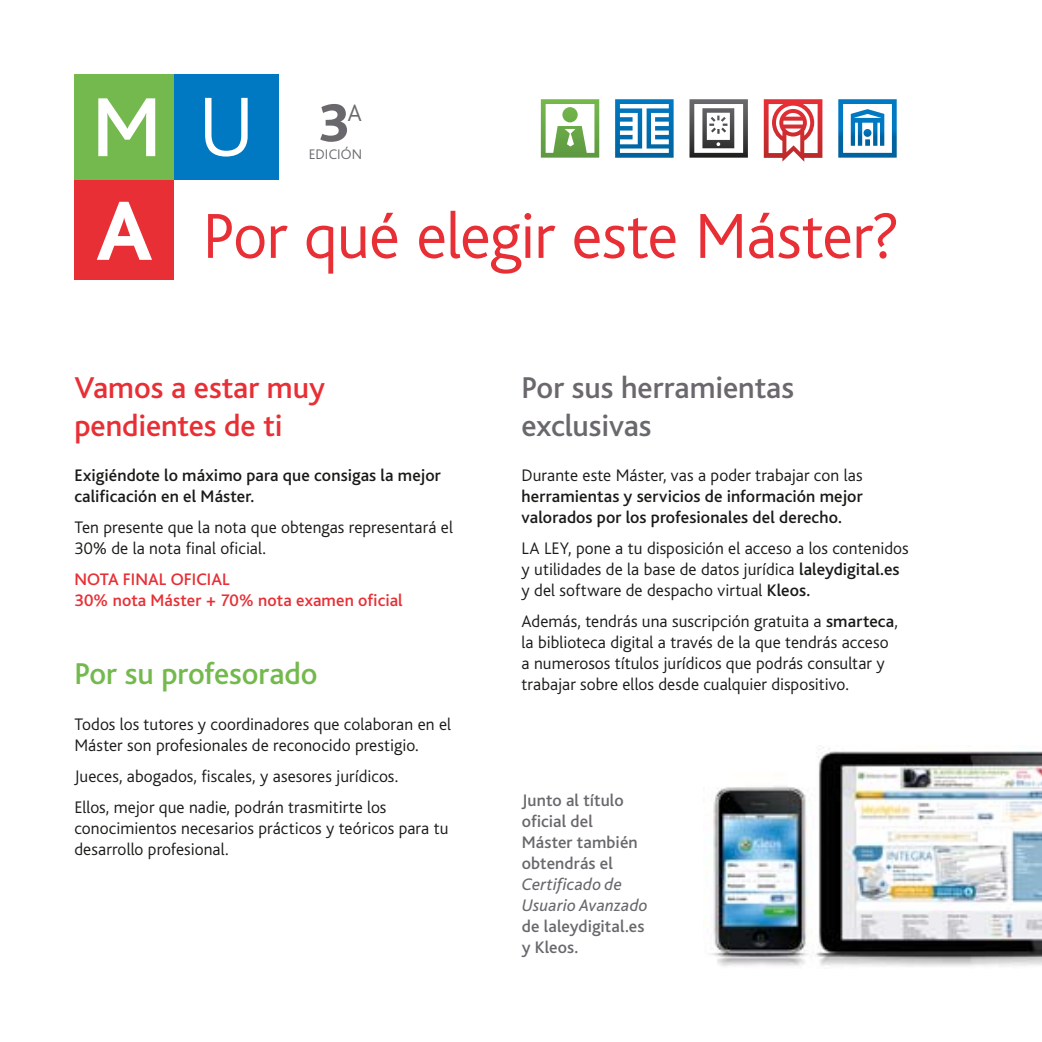
<style>
.page{position:relative;width:1042px;height:1042px;background:#fff}
.page>*{position:absolute;margin:0;border:0;box-sizing:border-box;transform-origin:0 0}
.t1{font:300 66.5px "Bliss";letter-spacing:-.015em;color:#e72f35}
.t2{font:800 56px "Bliss";color:#6a686d}
.t3{font:500 31.5px/37.8px "Bliss";color:#e72f35}
.t4{font:500 31.5px/37.8px "Bliss";letter-spacing:-.005em;color:#6a686d}
.t5{font:500 31.5px "Bliss";letter-spacing:-.005em;color:#74b94d}
.t6{font:300 24.85px "Bliss";color:#6a686d}
.t7{font:300 17.5px/21px "Bliss";letter-spacing:.005em;color:#1a1a18}
.t8{font:500 17.5px/21px "Bliss";letter-spacing:.005em;color:#1a1a18}
.t9{font:500 17.5px/21px "Bliss";letter-spacing:.005em;color:#6a686d}
.t10{font:500 17.5px/21px "Bliss";letter-spacing:.005em;color:#e72f35}
.t11{font:italic 17.5px/21px "Bliss";letter-spacing:.01em;color:#6a686d}
.t12{font:300 14.53px "Bliss";letter-spacing:.015em;color:#6a686d}
.s1{font-weight:500}
</style>
<div class="page">
<div style="left:74px;top:74px;width:100px;height:106px;background:#74b94d"></div>
<div style="left:174px;top:74px;width:105px;height:106px;background:#0078c2"></div>
<svg style="left:205px;top:98px;width:43px;height:59px"></svg>
<div style="left:74px;top:180px;width:100px;height:100px;background:#e72f35"></div>
<svg style="left:97px;top:202px;width:55px;height:58px"></svg>
<svg style="left:98px;top:98px;width:57px;height:58px"></svg>
<img style="left:704px;top:745px;width:338px;height:222px">
<svg style="left:541px;top:99px;width:58px;height:59px"></svg>
<svg style="left:689px;top:99px;width:59px;height:59px"></svg>
<svg style="left:838px;top:99px;width:58px;height:59px"></svg>
<svg style="left:615px;top:99px;width:58px;height:59px"></svg>
<svg style="left:764px;top:99px;width:58px;height:63px"></svg>
<h2 class="t2" style="left:318px;top:94px;width:32px">3</h2>
<h3 class="t6" style="left:348px;top:99px;width:16px">A</h3>
<p class="t12" style="left:309px;top:146px;width:55px">EDICIÓN</p>
<h1 class="t1" style="left:202px;top:201px;width:699px">Por qué elegir este Máster?</h1>
<h3 class="t3" style="left:74px;top:369px;width:252px">Vamos a estar muy pendientes de ti</h3>
<p class="t8" style="left:74px;top:465px;width:368px">Exigiéndote lo máximo para que consigas la mejor calificación en el Máster.</p>
<p class="t7" style="left:74px;top:517px;width:380px">Ten presente que la nota que obtengas representará el<br>30% de la nota final oficial.</p>
<p class="t10" style="left:74px;top:569px;width:330px">NOTA FINAL OFICIAL<br>30% nota Máster + 70% nota examen oficial</p>
<h3 class="t5" style="left:74px;top:657px;width:245px">Por su profesorado</h3>
<p class="t7" style="left:74px;top:714px;width:378px">Todos los tutores y coordinadores que colaboran en el<br>Máster son profesionales de reconocido prestigio.</p>
<p class="t7" style="left:74px;top:760px;width:325px;line-height:31px">Jueces, abogados, fiscales, y asesores jurídicos.<br>Ellos, mejor que nadie, podrán trasmitirte los</p>
<p class="t7" style="left:74px;top:817px;width:376px">conocimientos necesarios prácticos y teóricos para tu desarrollo profesional.</p>
<h3 class="t4" style="left:521px;top:369px;width:274px">Por sus herramientas exclusivas</h3>
<p class="t7" style="left:521px;top:465px;width:343px">Durante este Máster, vas a poder trabajar con las</p>
<p class="t8" style="left:521px;top:486px;width:343px">herramientas y servicios de información mejor valorados por los profesionales del derecho.</p>
<p class="t7" style="left:521px;top:538px;width:389px">LA LEY, pone a tu disposición el acceso a los contenidos y utilidades de la base de datos jurídica <span class="s1">laleydigital.es </span>y del software de despacho virtual <span class="s1">Kleos.</span></p>
<p class="t7" style="left:521px;top:611px;width:378px">Además, tendrás una suscripción gratuita a <span class="s1">smarteca</span>, la biblioteca digital a través de la que tendrás acceso a numerosos títulos jurídicos que podrás consultar y trabajar sobre ellos desde cualquier dispositivo.</p>
<p class="t9" style="left:522px;top:790px;width:117px">Junto al título oficial del<br>Máster también obtendrás el</p>
<p class="t11" style="left:522px;top:874px;width:128px">Certificado de<br>Usuario Avanzado</p>
<p class="t9" style="left:522px;top:916px;width:124px">de laleydigital.es y Kleos.</p>
</div>
